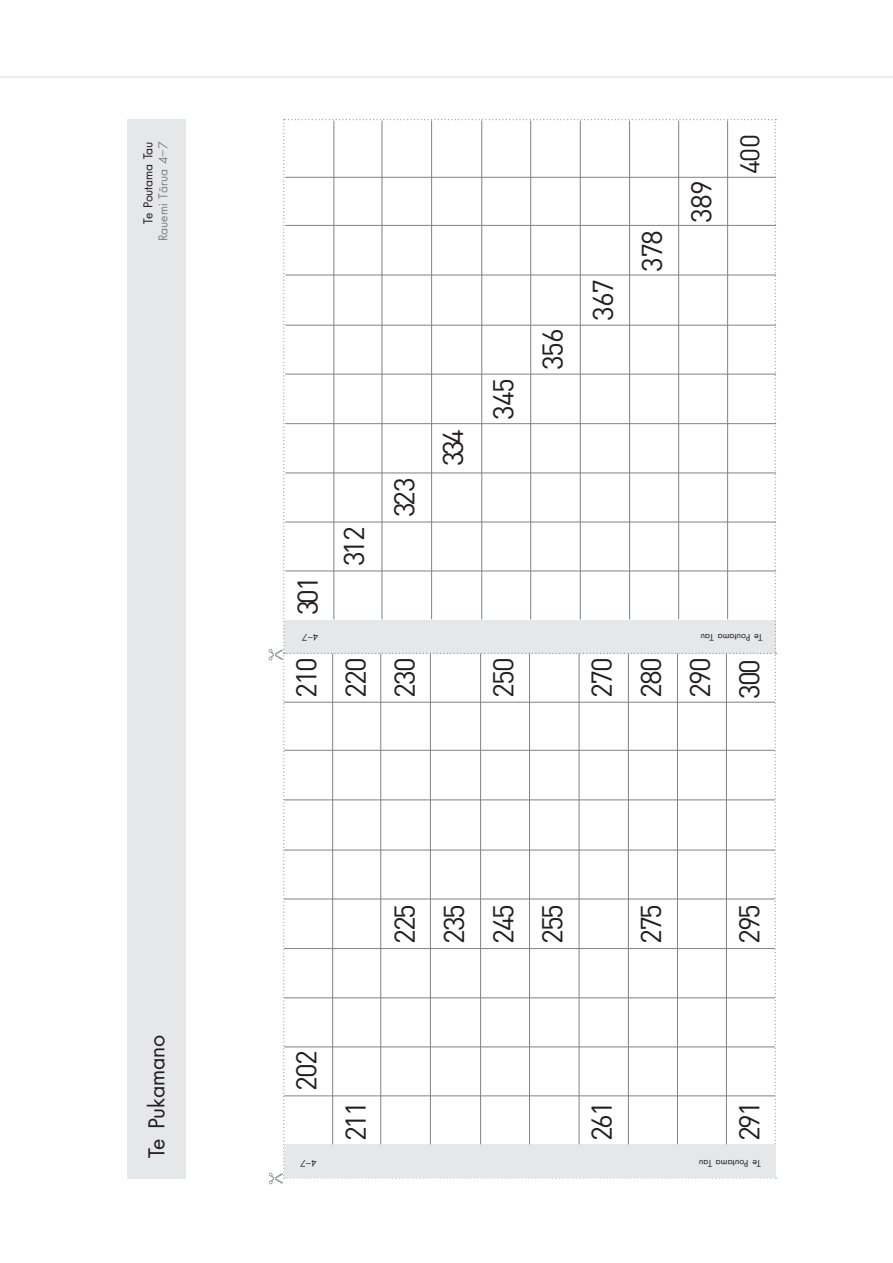
<style>
.page{position:relative;width:893px;height:1263px;background:#fff}
.page>*{position:absolute;margin:0;border:0;box-sizing:border-box;transform-origin:0 0}
.t1{font:28.35px/49.2px "DIN Pro";letter-spacing:-.075em;color:#231f20;text-align:justify}
.t2{font:26.85px "DIN Pro";color:#231f20}
.t3{font:24px "Futura Boo";color:#231f20}
.t4{font:13.5px "Futura Boo";color:#808285}
.t5{font:13.5px "Futura Boo";letter-spacing:-.01em;color:#231f20}
.t6{font:9.9px "Futura Boo";color:#231f20}
</style>
<div class="page">
<hr style="left:0;top:76px;width:893px;height:2px;background:#e6e7e9">
<div style="left:128px;top:119px;width:58px;height:1059px;background:#e6e7e9"></div>
<svg style="left:269px;top:119px;width:507px;height:1065px"></svg>
<p class="t5" style="left:140px;top:224px;width:84px;rotate:-90deg">Te Poutama Tau</p>
<p class="t4" style="left:155px;top:241px;width:101px;rotate:-90deg">Rauemi Tārua 4−7</p>
<p class="t3" style="left:142px;top:1158px;width:126px;rotate:-90deg">Te Pukamano</p>
<p class="t1" style="left:283px;top:615px;width:41px;rotate:-90deg">301</p>
<p class="t1" style="left:330px;top:566px;width:41px;rotate:-90deg">312</p>
<p class="t1" style="left:380px;top:517px;width:41px;rotate:-90deg">323</p>
<p class="t1" style="left:429px;top:466px;width:39px;rotate:-90deg">334</p>
<p class="t1" style="left:479px;top:420px;width:44px;rotate:-90deg">345</p>
<p class="t1" style="left:528px;top:370px;width:44px;rotate:-90deg">356</p>
<p class="t1" style="left:579px;top:321px;width:44px;rotate:-90deg">367</p>
<p class="t1" style="left:628px;top:272px;width:44px;rotate:-90deg">378</p>
<p class="t1" style="left:677px;top:223px;width:44px;rotate:-90deg">389</p>
<p class="t2" style="left:734px;top:174px;width:42px;rotate:-90deg">400</p>
<p class="t6" style="left:318px;top:643px;width:18px;rotate:-180deg">4−7</p>
<p class="t6" style="left:762px;top:643px;width:63px;rotate:-180deg">Te Poutama Tau</p>
<p class="t1" style="left:479px;top:698px;width:42px;rotate:-90deg">250</p>
<p class="t1" style="left:627px;top:698px;width:42px;rotate:-90deg">280</p>
<p class="t1" style="left:282px;top:698px;width:42px;rotate:-90deg">210<br>220<br>230</p>
<p class="t1" style="left:577px;top:698px;width:42px;rotate:-90deg">270</p>
<p class="t1" style="left:676px;top:699px;width:43px;rotate:-90deg">290<br>300</p>
<p class="t1" style="left:381px;top:944px;width:42px;rotate:-90deg">225</p>
<p class="t1" style="left:528px;top:944px;width:42px;rotate:-90deg">255</p>
<p class="t1" style="left:430px;top:944px;width:42px;rotate:-90deg">235</p>
<p class="t1" style="left:479px;top:944px;width:42px;rotate:-90deg">245</p>
<p class="t1" style="left:725px;top:944px;width:42px;rotate:-90deg">295</p>
<p class="t1" style="left:627px;top:944px;width:42px;rotate:-90deg">275</p>
<p class="t1" style="left:282px;top:1091px;width:42px;rotate:-90deg">202</p>
<p class="t1" style="left:331px;top:1141px;width:42px;rotate:-90deg">211</p>
<p class="t1" style="left:577px;top:1141px;width:42px;rotate:-90deg">261</p>
<p class="t1" style="left:725px;top:1141px;width:42px;rotate:-90deg">291</p>
<p class="t6" style="left:317px;top:1169px;width:18px;rotate:-180deg">4−7</p>
<p class="t6" style="left:761px;top:1169px;width:63px;rotate:-180deg">Te Poutama Tau</p>
</div>
